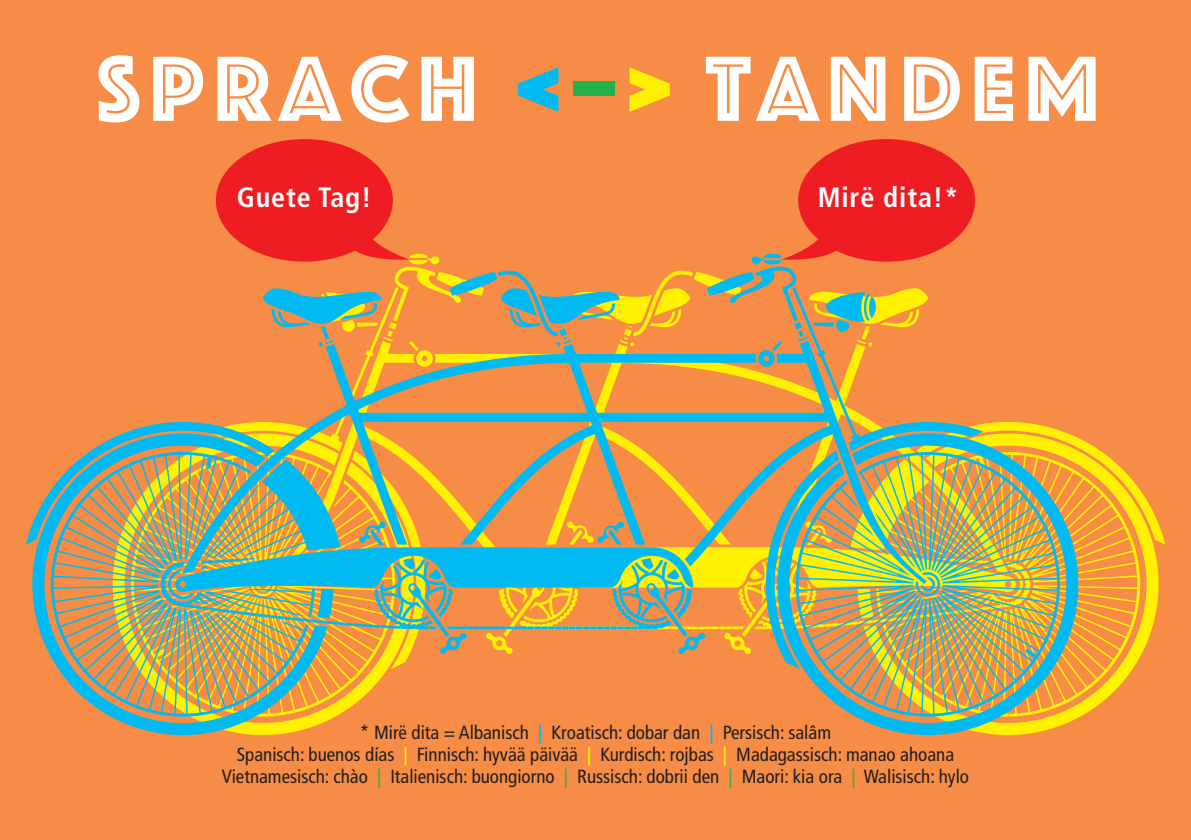
<style>
.page{position:relative;width:1191px;height:840px;background:#fff}
.page>*{position:absolute;margin:0;border:0;box-sizing:border-box;transform-origin:0 0}
.t1{font:96px "Phosphate Inline";letter-spacing:.1em;color:#fff}
.t2{font:700 condensed 28px "Frutiger";letter-spacing:.03em;color:#fff}
.t3{font:condensed 19px/22px "Frutiger";color:#231f20;text-align:center}
.s1{font-family:"Phosphate Solid";color:#00baf1}
.s2{font-family:"Phosphate Solid";color:#23b24b}
.s3{font-family:"Phosphate Solid";color:#fff101}
.s4{font-weight:700;color:#00baf1}
.s5{font-weight:700;color:#fff101}
.s6{color:#23b24b}
</style>
<div class="page">
<div style="left:0;top:0;width:1191px;height:839px;background:#f68c45"></div>
<div style="left:216px;top:139px;width:177px;height:122px;background:#ee1d23;border-radius:50%"></div>
<svg style="left:365px;top:202px;width:28px;height:43px"></svg>
<div style="left:798px;top:139px;width:177px;height:122px;background:#ee1d23;border-radius:50%"></div>
<svg style="left:798px;top:202px;width:28px;height:43px"></svg>
<img style="left:1089px;top:444px;width:76px;height:268px">
<img style="left:25px;top:245px;width:1064px;height:491px">
<h1 class="t1" style="left:97px;top:20px;width:1003px">SPRACH <span class="s1">&lt;</span><span class="s2">–</span><span class="s3">&gt;</span> TANDEM</h1>
<h2 class="t2" style="left:237px;top:180px;width:136px">Guete Tag!</h2>
<h2 class="t2" style="left:818px;top:180px;width:142px">Mirë dita!*</h2>
<p class="t3" style="left:222px;top:721px;width:748px">* Mirë dita = Albanisch <span class="s4">|</span> Kroatisch: dobar dan <span class="s4">|</span> Persisch: salâm<br>Spanisch: buenos días <span class="s5">|</span> Finnisch: hyvää päivää <span class="s5">|</span> Kurdisch: rojbas <span class="s5">|</span> Madagassisch: manao ahoana<br>Vietnamesisch: chào <span class="s6">|</span> Italienisch: buongiorno <span class="s6">|</span> Russisch: dobrii den <span class="s6">|</span> Maori: kia ora <span class="s6">|</span> Walisisch: hylo</p>
</div>
